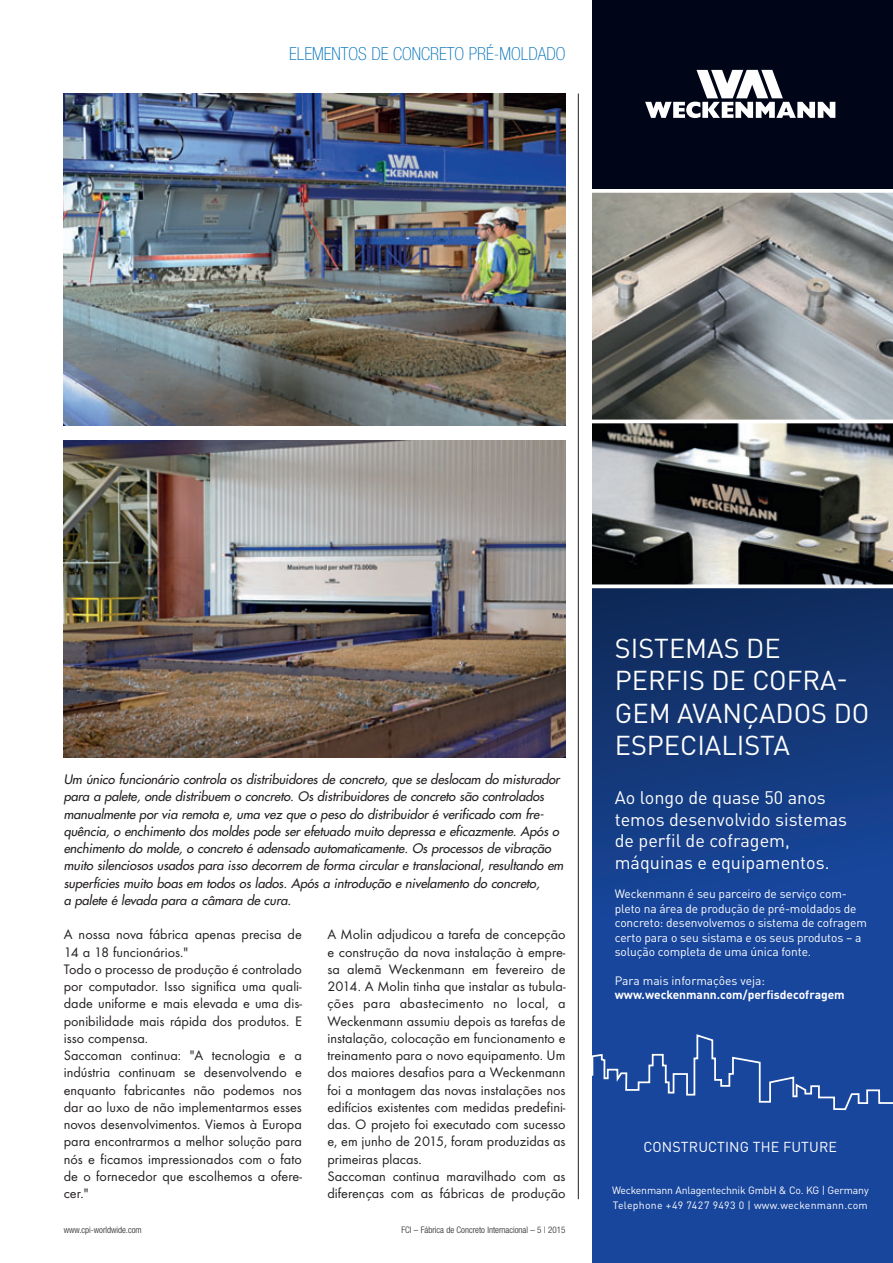
<style>
.page{position:relative;width:893px;height:1263px;background:#fff}
.page>*{position:absolute;margin:0;border:0;box-sizing:border-box;transform-origin:0 0}
.t1{font:27px/32.4px "DIN Pro";color:#fff}
.t2{font:18px/21.6px "DIN Pro";color:#fff}
.t3{font:100 condensed 18px "Helvetica Neue";color:#0372bb}
.t4{font:14.25px/17.2px "Futura T";color:#231f20}
.t5{font:14.25px "DIN Pro";letter-spacing:.01em;color:#fff}
.t6{font:italic 12.75px/17.2px "Futura";letter-spacing:-.005em;color:#231f20}
.t7{font:12px/14.4px "DIN Pro";letter-spacing:-.01em;color:#fff}
.t8{font:700 12px "DIN Pro";color:#fff}
.t9{font:10.5px/15px "DIN Pro";letter-spacing:-.015em;color:#fff}
.t10{font:300 condensed 9px "Helvetica Neue";color:#231f20}
</style>
<div class="page">
<img style="left:64px;top:441px;width:502px;height:316px">
<img style="left:64px;top:94px;width:502px;height:331px">
<hr style="left:578px;top:94px;width:1px;height:1105px;background:#231f20">
<svg style="left:592px;top:0;width:301px;height:1263px;background:#113272"></svg>
<svg style="left:645px;top:70px;width:190px;height:48px"></svg>
<img style="left:592px;top:193px;width:301px;height:391px">
<svg style="left:592px;top:189px;width:301px;height:4px"></svg>
<svg style="left:592px;top:1033px;width:301px;height:85px;background:#2450a2"></svg>
<svg style="left:592px;top:584px;width:301px;height:4px"></svg>
<hr style="left:592px;top:420px;width:301px;height:3px;background:#fff">
<p class="t3" style="left:289px;top:47px;width:278px">ELEMENTOS DE CONCRETO PRÉ-MOLDADO</p>
<p class="t6" style="left:64px;top:772px;width:503px">Um único funcionário controla os distribuidores de concreto, que se deslocam do misturador para a palete, onde distribuem o concreto. Os distribuidores de concreto são controlados manualmente por via remota e, uma vez que o peso do distribuidor é verificado com fre&shy;quência, o enchimento dos moldes pode ser efetuado muito depressa e eficazmente. Após o enchimento do molde, o concreto é adensado automaticamente. Os processos de vibração muito silenciosos usados para isso decorrem de forma circular e translacional, resultando em superfícies muito boas em todos os lados. Após a introdução e nivelamento do concreto,<br>a palete é levada para a câmara de cura.</p>
<p class="t4" style="left:64px;top:927px;width:240px">A nossa nova fábrica apenas precisa de 14 a 18 funcionários."<br>Todo o processo de produção é controlado por computador. Isso significa uma quali&shy;dade uniforme e mais elevada e uma dis&shy;ponibilidade mais rápida dos produtos. E isso compensa.<br>Saccoman continua: "A tecnologia e a indústria continuam se desenvolvendo e enquanto fabricantes não podemos nos dar ao luxo de não implementarmos esses novos desenvolvimentos. Viemos à Europa para encontrarmos a melhor solução para nós e ficamos impressionados com o fato de o fornecedor que escolhemos a ofere&shy;cer."</p>
<p class="t4" style="left:327px;top:927px;width:240px">A Molin adjudicou a tarefa de concepção e construção da nova instalação à empre&shy;sa alemã Weckenmann em fevereiro de 2014. A Molin tinha que instalar as tubula&shy;ções para abastecimento no local, a Weckenmann assumiu depois as tarefas de instalação, colocação em funcionamento e treinamento para o novo equipamento. Um dos maiores desafios para a Weckenmann foi a montagem das novas instalações nos edifícios existentes com medidas predefini&shy;das. O projeto foi executado com sucesso e, em junho de 2015, foram produzidas as primeiras placas.<br>Saccoman continua maravilhado com as diferenças com as fábricas de produção</p>
<p class="t10" style="left:64px;top:1226px;width:79px">www.cpi-worldwide.com</p>
<p class="t10" style="left:401px;top:1226px;width:166px">FCI – Fábrica de Concreto Internacional – 5 | 2015</p>
<h1 class="t1" style="left:615px;top:635px;width:256px">SISTEMAS DE<br>PERFIS DE COFRA-<br>GEM AVANÇADOS DO<br>ESPECIALISTA</h1>
<p class="t2" style="left:615px;top:789px;width:234px">Ao longo de quase 50 anos temos desenvolvido sistemas de perfil de cofragem, máquinas e equipamentos.</p>
<p class="t7" style="left:615px;top:888px;width:254px">Weckenmann é seu parceiro de serviço com&shy;pleto na área de produção de pré-moldados de concreto: desenvolvemos o sistema de cofragem certo para o seu sistama e os seus produtos – a solução completa de uma única fonte.</p>
<p class="t7" style="left:615px;top:975px;width:152px">Para mais informaçôes veja:</p>
<p class="t8" style="left:615px;top:991px;width:231px">www.weckenmann.com/perfisdecofragem</p>
<p class="t5" style="left:643px;top:1142px;width:195px">CONSTRUCTING THE FUTURE</p>
<p class="t9" style="left:612px;top:1184px;width:258px">Weckenmann Anlagentechnik GmbH &amp; Co. KG | Germany<br>Telephone +49 7427 9493 0 | www.weckenmann.com</p>
</div>
